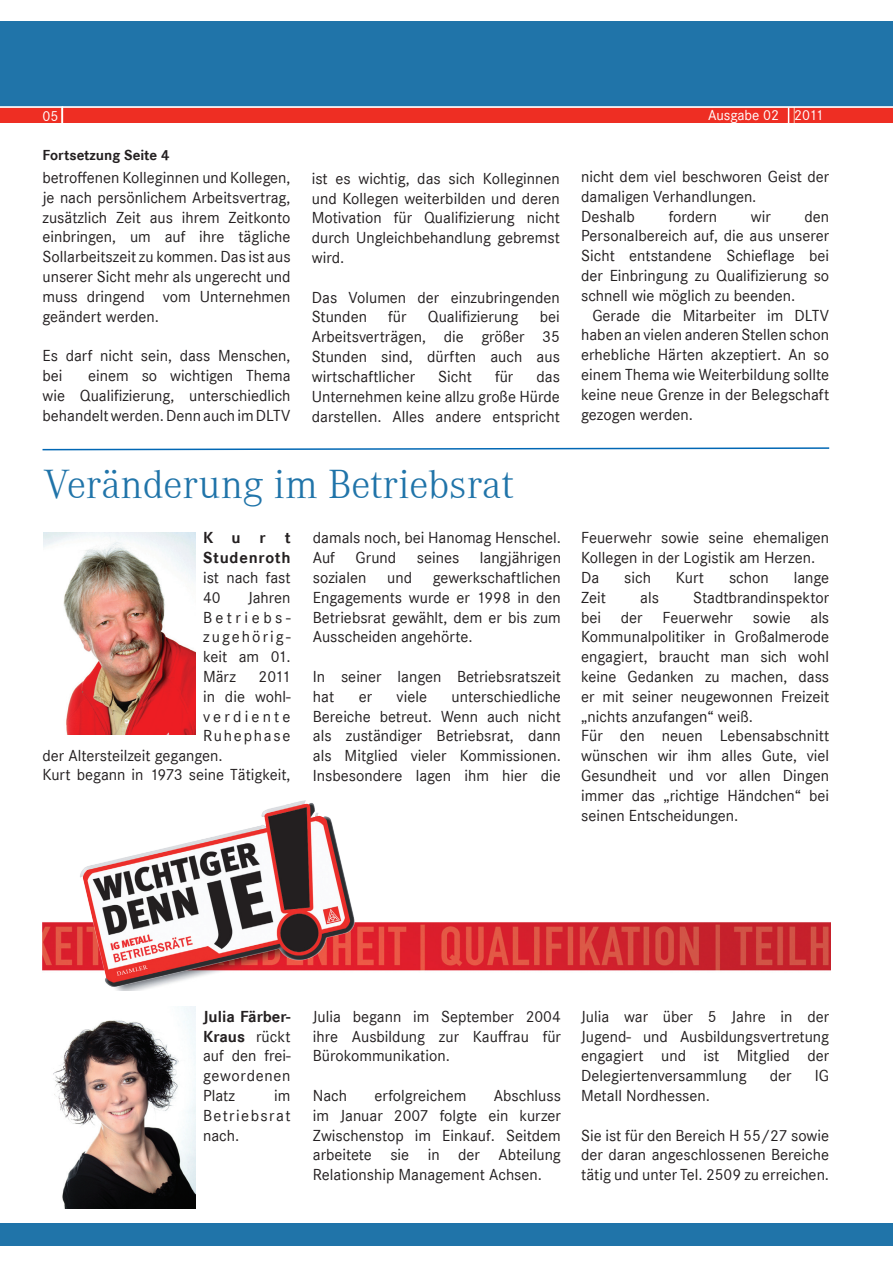
<style>
.page{position:relative;width:893px;height:1263px;background:#fff}
.page>*{position:absolute;margin:0;border:0;box-sizing:border-box;transform-origin:0 0}
.t1{font:300 42px "Corporate A";color:#2074a9}
.t2{font:16.5px/19.8px "Corporate S";color:#231f20;text-align:justify}
.t3{font:700 16.5px/19.8px "Corporate S";letter-spacing:.045em;color:#231f20}
.t4{font:16.5px "Corporate S";letter-spacing:.195em;color:#231f20}
.t5{font:16.5px "Corporate S";letter-spacing:.105em;color:#231f20}
.t6{font:700 15px "Corporate S";color:#231f20}
.t7{font:15px "Corporate S";color:#fff}
.s1{font-weight:700}
</style>
<div class="page">
<div style="left:0;top:1224px;width:893px;height:21px;background:#2074a9"></div>
<img style="left:0;top:21px;width:893px;height:102px">
<hr style="left:0;top:106px;width:893px;height:2px;background:#fff">
<svg style="left:788px;top:107px;width:1px;height:16px"></svg>
<svg style="left:62px;top:106px;width:1px;height:17px"></svg>
<svg style="left:42px;top:447px;width:788px;height:4px"></svg>
<img style="left:44px;top:532px;width:151px;height:202px">
<img style="left:53px;top:1011px;width:142px;height:198px">
<img style="left:43px;top:922px;width:787px;height:49px">
<img style="left:49px;top:800px;width:331px;height:211px">
<p class="t7" style="left:43px;top:107px;width:17px">05</p>
<p class="t7" style="left:708px;top:106px;width:117px">Ausgabe 02 2011</p>
<p class="t6" style="left:43px;top:146px;width:129px">Fortsetzung Seite 4</p>
<p class="t2" style="left:43px;top:168px;width:250px">betroffenen Kolleginnen und Kollegen, je nach persönlichem Arbeitsvertrag, zusätzlich Zeit aus ihrem Zeitkonto einbringen, um auf ihre tägliche Sollarbeitszeit zu kommen. Das ist aus unserer Sicht mehr als ungerecht und muss dringend vom Unternehmen geändert werden.</p>
<p class="t2" style="left:43px;top:346px;width:250px">Es darf nicht sein, dass Menschen, bei</p>
<p class="t2" style="left:581px;top:167px;width:250px;text-align:left">nicht dem viel beschworen Geist der damaligen Verhandlungen.<br>Deshalb</p>
<p class="t2" style="left:312px;top:169px;width:250px">ist es wichtig, das sich Kolleginnen und Kollegen weiterbilden und deren Motivation für Qualifizierung nicht durch Ungleichbehandlung gebremst wird.</p>
<p class="t2" style="left:312px;top:287px;width:250px">Das Volumen der einzubringenden<br>Stunden</p>
<p class="t2" style="left:669px;top:206px;width:50px">fordern</p>
<p class="t2" style="left:751px;top:206px;width:21px">wir</p>
<p class="t2" style="left:581px;top:206px;width:250px;text-indent:223px">den Personalbereich auf, die aus unserer Sicht entstandene Schieflage bei der Einbringung zu Qualifizierung so schnell wie möglich zu beenden.</p>
<p class="t2" style="left:581px;top:305px;width:250px;text-indent:11px">Gerade die Mitarbeiter im DLTV haben an vielen anderen Stellen schon erhebliche Härten akzeptiert. An so einem Thema wie Weiterbildung sollte keine neue Grenze in der Belegschaft gezogen werden.</p>
<p class="t2" style="left:388px;top:307px;width:20px">für</p>
<p class="t2" style="left:428px;top:307px;width:92px">Qualifizierung</p>
<p class="t2" style="left:312px;top:307px;width:250px;text-indent:228px">bei Arbeitsverträgen, die größer 35<br>Stunden sind, dürften auch aus wirtschaftlicher</p>
<p class="t2" style="left:43px;top:366px;width:250px;text-indent:46px">einem so wichtigen Thema wie Qualifizierung, unterschiedlich behandelt werden. Denn auch im DLTV</p>
<p class="t2" style="left:438px;top:367px;width:35px">Sicht</p>
<p class="t2" style="left:495px;top:367px;width:20px">für</p>
<p class="t2" style="left:312px;top:367px;width:250px;text-indent:225px">das Unternehmen keine allzu große Hürde darstellen. Alles andere entspricht</p>
<h1 class="t1" style="left:44px;top:461px;width:472px">Veränderung im Betriebsrat</h1>
<p class="t3" style="left:203px;top:528px;width:89px">Kurt<br>Studenroth</p>
<p class="t2" style="left:203px;top:568px;width:89px">ist nach fast<br>40</p>
<p class="t2" style="left:313px;top:528px;width:250px">damals noch, bei Hanomag Henschel.<br>Auf Grund seines langjährigen sozialen</p>
<p class="t2" style="left:313px;top:568px;width:250px;text-indent:120px">gewerkschaftlichen Engagements wurde er 1998 in den Betriebsrat gewählt, dem er bis zum Ausscheiden angehörte.</p>
<p class="t2" style="left:313px;top:667px;width:250px">In seiner langen Betriebsratszeit hat</p>
<p class="t2" style="left:387px;top:568px;width:26px">und</p>
<p class="t2" style="left:203px;top:587px;width:89px;text-indent:45px">Jahren Betriebs&shy;zugehörig&shy;keit am 01.<br>März</p>
<p class="t2" style="left:259px;top:667px;width:33px">2011</p>
<p class="t2" style="left:203px;top:686px;width:89px">in die wohl-</p>
<p class="t4" style="left:203px;top:707px;width:89px">verdiente</p>
<p class="t5" style="left:203px;top:726px;width:89px">Ruhephase</p>
<p class="t2" style="left:43px;top:745px;width:182px">der Altersteilzeit gegangen.</p>
<p class="t2" style="left:43px;top:765px;width:250px">Kurt begann in 1973 seine Tätigkeit,</p>
<p class="t2" style="left:313px;top:686px;width:250px;text-indent:139px">unterschiedliche Bereiche betreut. Wenn auch nicht als zuständiger Betriebsrat, dann als Mitglied vieler Kommissionen.<br>Insbesondere lagen ihm hier die</p>
<p class="t2" style="left:359px;top:686px;width:15px">er</p>
<p class="t2" style="left:397px;top:686px;width:32px">viele</p>
<p class="t2" style="left:581px;top:528px;width:250px;text-align:left">Feuerwehr sowie seine ehemaligen<br>Kollegen in der Logistik am Herzen.<br>Da</p>
<p class="t2" style="left:624px;top:568px;width:28px">sich</p>
<p class="t2" style="left:676px;top:568px;width:30px">Kurt</p>
<p class="t2" style="left:729px;top:568px;width:41px">schon</p>
<p class="t2" style="left:794px;top:568px;width:37px">lange</p>
<p class="t2" style="left:581px;top:587px;width:250px;text-align:left;text-indent:112px">Stadtbrandinspektor bei der Feuerwehr sowie als<br>Kommunalpolitiker in Großalmerode engagiert, braucht man sich wohl keine Gedanken zu machen, dass er mit seiner neugewonnen Freizeit „nichts anzufangen“ weiß.<br>Für den neuen Lebensabschnitt wünschen wir ihm alles Gute, viel<br>Gesundheit und vor allen Dingen immer das „richtige Händchen“ bei seinen Entscheidungen.</p>
<p class="t2" style="left:581px;top:587px;width:26px">Zeit</p>
<p class="t2" style="left:640px;top:587px;width:20px">als</p>
<p class="t2" style="left:203px;top:1006px;width:89px"><span class="s1">Julia Färber-Kraus</span> rückt auf den frei&shy;gewordenen Platz</p>
<p class="t2" style="left:203px;top:1086px;width:89px;text-indent:71px">im Betriebsrat nach.</p>
<p class="t2" style="left:313px;top:1006px;width:250px">Julia begann im September 2004 ihre Ausbildung zur Kauffrau für Bürokommunikation.</p>
<p class="t2" style="left:313px;top:1086px;width:36px">Nach</p>
<p class="t2" style="left:375px;top:1086px;width:93px">erfolgreichem</p>
<p class="t2" style="left:313px;top:1086px;width:250px;text-indent:181px">Abschluss im Januar 2007 folgte ein kurzer Zwischenstop im Einkauf. Seitdem arbeitete sie in der Abteilung Relationship Management Achsen.</p>
<p class="t2" style="left:581px;top:1006px;width:250px">Julia war über 5 Jahre in der Jugend- und Ausbildungsvertretung engagiert und ist Mitglied der Delegiertenversammlung</p>
<p class="t2" style="left:770px;top:1066px;width:23px">der</p>
<p class="t2" style="left:815px;top:1066px;width:16px">IG</p>
<p class="t2" style="left:581px;top:1086px;width:130px">Metall Nordhessen.</p>
<p class="t2" style="left:581px;top:1125px;width:250px">Sie ist für den Bereich H 55/27 sowie der daran angeschlossenen Bereiche tätig und unter Tel. 2509 zu erreichen.</p>
</div>
